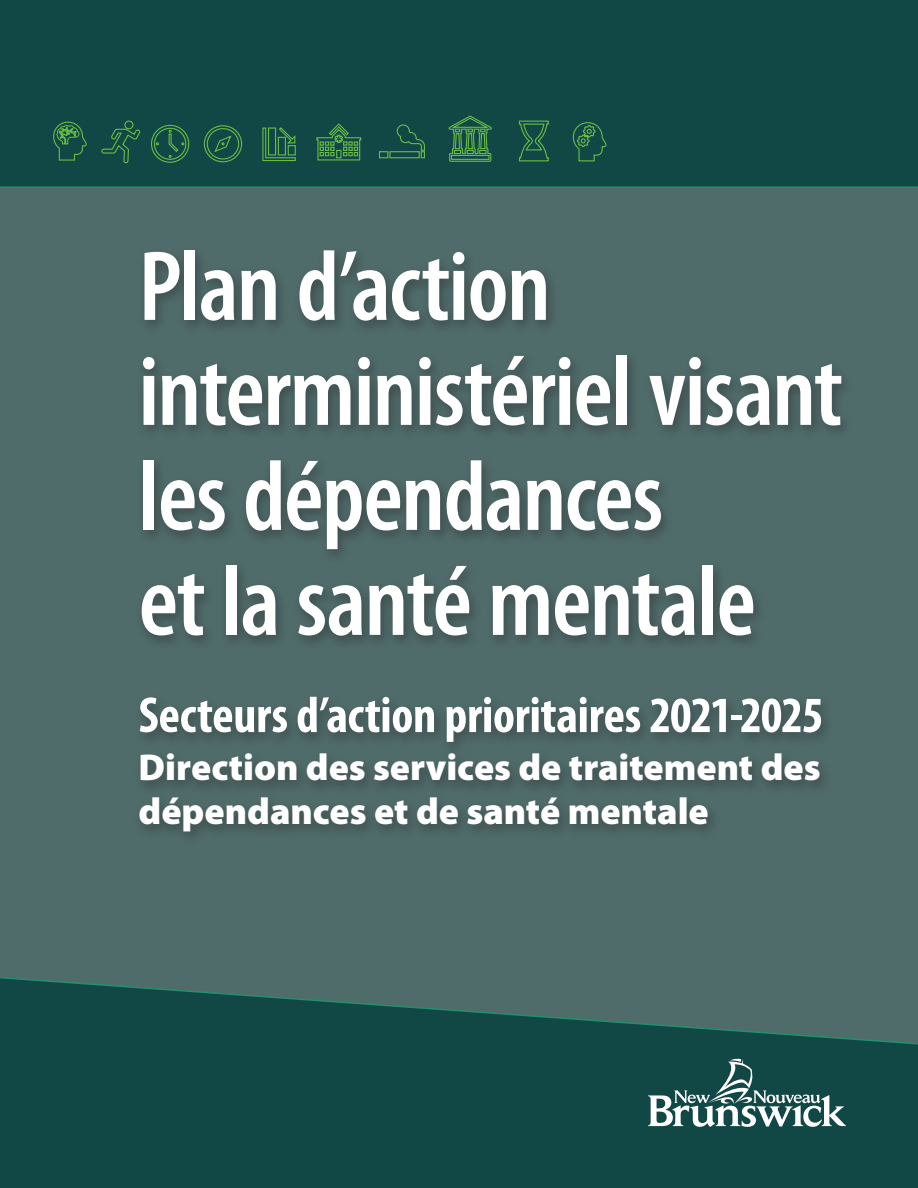
<style>
.page{position:relative;width:918px;height:1188px;background:#fff}
.page>*{position:absolute;margin:0;border:0;box-sizing:border-box;transform-origin:0 0}
.t1{font:600 condensed 100.5px/105px "Myriad Pro";letter-spacing:-.015em;color:#fff}
.t2{font:700 condensed 51px "Myriad Pro";letter-spacing:-.005em;color:#fff}
.t3{font:900 37.5px/43.5px "Myriad Pro";color:#fff}
</style>
<div class="page">
<div style="left:0;top:178px;width:918px;height:930px;background:#4f6b6a"></div>
<div style="left:0;top:0;width:918px;height:188px;background:#114745"></div>
<svg style="left:0;top:977px;width:918px;height:211px"></svg>
<svg style="left:53px;top:120px;width:34px;height:41px"></svg>
<svg style="left:262px;top:126px;width:34px;height:36px"></svg>
<svg style="left:150px;top:117px;width:40px;height:46px;background:#1f5a45"></svg>
<svg style="left:101px;top:117px;width:39px;height:52px;background:#1a5345"></svg>
<svg style="left:203px;top:125px;width:40px;height:38px;background:#215d45"></svg>
<div style="left:379px;top:151px;width:9px;height:7px;border:1px solid #69bd45"></div>
<div style="left:389px;top:151px;width:31px;height:7px;border:1px solid #69bd45"></div>
<svg style="left:396px;top:124px;width:30px;height:34px"></svg>
<svg style="left:518px;top:120px;width:31px;height:42px"></svg>
<svg style="left:573px;top:120px;width:34px;height:42px"></svg>
<svg style="left:316px;top:123px;width:46px;height:38px;background:#2c6b45"></svg>
<svg style="left:448px;top:115px;width:44px;height:53px;background:#2c6b45"></svg>
<svg style="left:648px;top:1058px;width:198px;height:69px;background:#46706e"></svg>
<div style="left:133px;top:246px;width:721px;height:600px;background:#231f20;opacity:.4"></div>
<p class="t1" style="left:139px;top:236px;width:706px">Plan d’action interministériel visant les dépendances<br>et la santé mentale</p>
<p class="t2" style="left:139px;top:687px;width:687px">Secteurs d’action prioritaires 2021-2025</p>
<p class="t3" style="left:139px;top:746px;width:683px">Direction des services de traitement des dépendances et de santé mentale</p>
</div>
